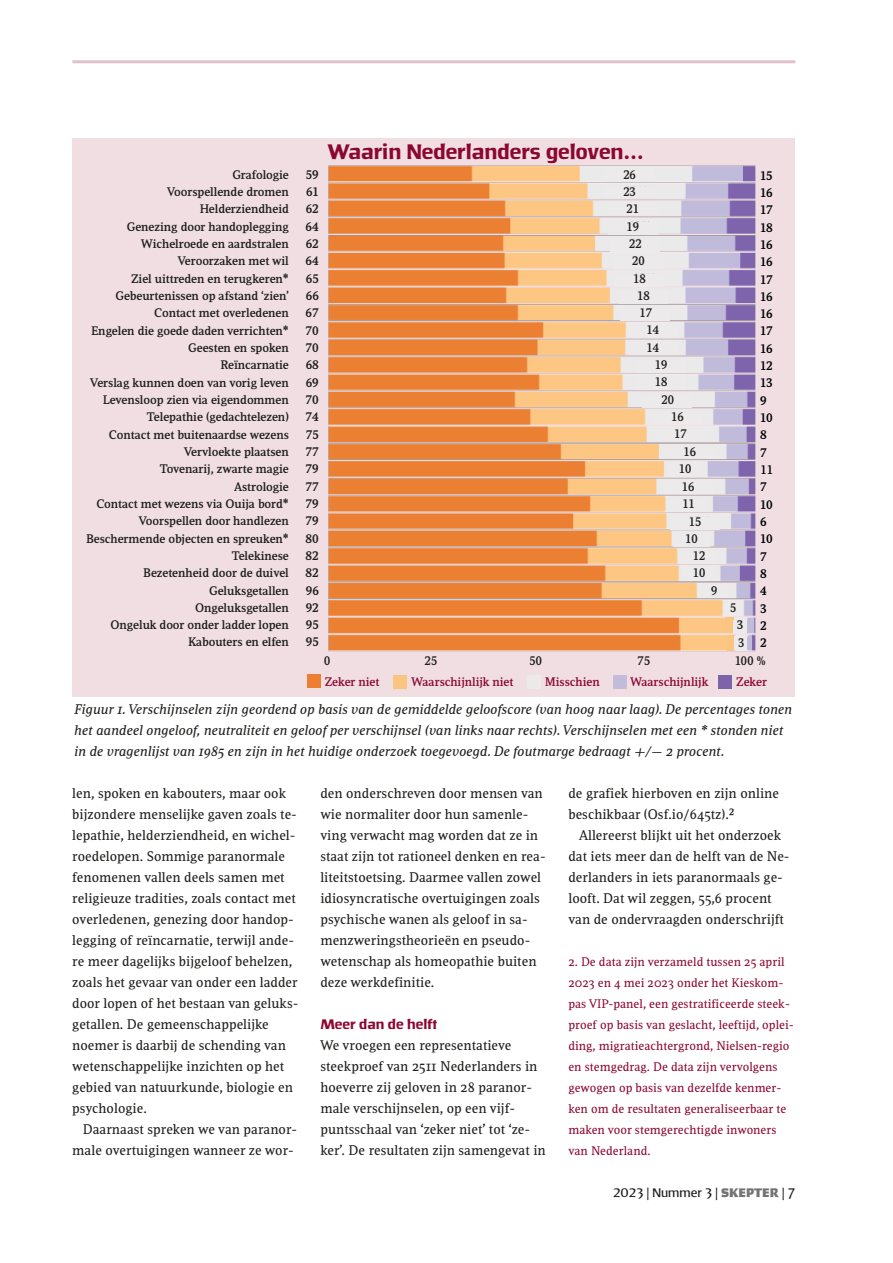
<style>
.page{position:relative;width:893px;height:1263px;background:#fff}
.page>*{position:absolute;margin:0;border:0;box-sizing:border-box;transform-origin:0 0}
.t1{font:700 21px "Salden";color:#8c072f}
.t2{font:13.8px/21px "Leo";color:#1d1d1b}
.t3{font:italic 13.8px/21px "Leo";color:#1d1d1b}
.t4{font:700 13.8px "Salden";color:#8c072f}
.t5{font:600 12.3px/17.2px "Leo";color:#1d1d1b;text-align:right}
.t6{font:12.3px/21px "Leo";color:#8c072f}
.t7{font:700 12.3px/17.2px "Leo";color:#1d1d1b;text-align:justify}
.t8{font:600 12.3px "Leo";color:#8c072f}
.t9{font:700 12.3px/17.2px "Leo";color:#000}
.t10{font:12.3px "Salden";color:#1d1d1b}
.t11{font:600 12.3px "Leo";color:#000}
.s1{font-weight:900;color:#737373}
</style>
<div class="page">
<div style="left:72px;top:139px;width:723px;height:558px;background:#f0dee3"></div>
<img style="left:328px;top:165px;width:428px;height:486px">
<div style="left:725px;top:617px;width:8px;height:16px;background:#fac581"></div>
<div style="left:727px;top:635px;width:7px;height:15px;background:#fac581"></div>
<div style="left:747px;top:620px;width:5px;height:12px;background:#c3bbda"></div>
<hr style="left:747px;top:637px;width:4px;height:13px;background:#c3bbda">
<div style="left:718px;top:675px;width:14px;height:13px;background:#7f63a8"></div>
<div style="left:307px;top:674px;width:13px;height:14px;background:#ec7f31"></div>
<div style="left:393px;top:675px;width:13px;height:14px;background:#fac581"></div>
<div style="left:528px;top:675px;width:13px;height:14px;background:#eceae9"></div>
<div style="left:604px;top:170px;width:50px;height:12px;background:#eceaea"></div>
<div style="left:604px;top:187px;width:50px;height:11px;background:#eceaea"></div>
<div style="left:608px;top:204px;width:49px;height:11px;background:#eceaea"></div>
<div style="left:608px;top:222px;width:49px;height:12px;background:#eceaea"></div>
<div style="left:610px;top:239px;width:50px;height:12px;background:#eceaea"></div>
<div style="left:613px;top:256px;width:50px;height:12px;background:#eceaea"></div>
<div style="left:614px;top:274px;width:50px;height:12px;background:#eceaea"></div>
<div style="left:618px;top:291px;width:50px;height:13px;background:#eceaea"></div>
<div style="left:620px;top:308px;width:50px;height:12px;background:#eceaea"></div>
<div style="left:628px;top:325px;width:49px;height:12px;background:#eceaea"></div>
<div style="left:628px;top:343px;width:49px;height:12px;background:#eceaea"></div>
<div style="left:636px;top:361px;width:50px;height:12px;background:#eceaea"></div>
<div style="left:636px;top:377px;width:50px;height:13px;background:#eceaea"></div>
<div style="left:642px;top:395px;width:50px;height:12px;background:#eceaea"></div>
<div style="left:652px;top:413px;width:50px;height:12px;background:#eceaea"></div>
<div style="left:655px;top:430px;width:50px;height:12px;background:#eceaea"></div>
<div style="left:665px;top:447px;width:49px;height:12px;background:#eceaea"></div>
<div style="left:669px;top:464px;width:32px;height:13px;background:#eceaea"></div>
<div style="left:663px;top:482px;width:49px;height:12px;background:#eceaea"></div>
<div style="left:669px;top:499px;width:38px;height:12px;background:#eceaea"></div>
<div style="left:670px;top:517px;width:50px;height:12px;background:#eceaea"></div>
<div style="left:673px;top:534px;width:36px;height:12px;background:#eceaea"></div>
<div style="left:681px;top:551px;width:36px;height:12px;background:#eceaea"></div>
<div style="left:682px;top:568px;width:34px;height:12px;background:#eceaea"></div>
<div style="left:699px;top:586px;width:30px;height:12px;background:#eceaea"></div>
<div style="left:723px;top:603px;width:19px;height:12px;background:#eceaea"></div>
<div style="left:733px;top:620px;width:14px;height:12px;background:#eceaea"></div>
<div style="left:734px;top:636px;width:13px;height:14px;background:#eceaea"></div>
<div style="left:613px;top:675px;width:13px;height:14px;background:#c3bbda"></div>
<hr style="left:72px;top:60px;width:723px;height:3px;background:#e2c1cb">
<p class="t5" style="left:86px;top:167px;width:204px">Grafologie<br>Voorspellende dromen<br>Helderziendheid<br>Genezing door handoplegging<br>Wichelroede en aardstralen<br>Veroorzaken met wil<br>Ziel uittreden en terugkeren*<br>Gebeurtenissen op afstand ‘zien’<br>Contact met overledenen<br>Engelen die goede daden verrichten*<br>Geesten en spoken<br>Reïncarnatie<br>Verslag kunnen doen van vorig leven<br>Levensloop zien via eigendommen<br>Telepathie (gedachtelezen)<br>Contact met buitenaardse wezens<br>Vervloekte plaatsen<br>Tovenarij, zwarte magie<br>Astrologie<br>Contact met wezens via Ouija bord*<br>Voorspellen door handlezen<br>Beschermende objecten en spreuken*<br>Telekinese<br>Bezetenheid door de duivel<br>Geluksgetallen<br>Ongeluksgetallen<br>Ongeluk door onder ladder lopen<br>Kabouters en elfen</p>
<h1 class="t1" style="left:327px;top:143px;width:317px">Waarin Nederlanders geloven…</h1>
<p class="t5" style="left:623px;top:167px;width:14px;text-align:left">26<br>23</p>
<p class="t5" style="left:626px;top:201px;width:14px">21</p>
<p class="t5" style="left:626px;top:219px;width:14px">19</p>
<p class="t5" style="left:629px;top:236px;width:14px">22</p>
<p class="t5" style="left:632px;top:253px;width:14px">20</p>
<p class="t5" style="left:633px;top:271px;width:14px">18</p>
<p class="t5" style="left:637px;top:288px;width:14px">18</p>
<p class="t5" style="left:639px;top:305px;width:14px">17</p>
<p class="t5" style="left:646px;top:322px;width:14px">14</p>
<p class="t5" style="left:646px;top:340px;width:14px">14</p>
<p class="t5" style="left:655px;top:358px;width:14px">19</p>
<p class="t5" style="left:655px;top:374px;width:14px">18</p>
<p class="t5" style="left:661px;top:392px;width:14px">20</p>
<p class="t5" style="left:671px;top:410px;width:14px">16</p>
<p class="t5" style="left:674px;top:427px;width:14px">17</p>
<p class="t5" style="left:683px;top:444px;width:14px">16</p>
<p class="t5" style="left:678px;top:462px;width:14px">10</p>
<p class="t5" style="left:681px;top:479px;width:14px">16</p>
<p class="t5" style="left:682px;top:496px;width:14px">11</p>
<p class="t5" style="left:688px;top:514px;width:14px">15</p>
<p class="t5" style="left:685px;top:531px;width:14px">10</p>
<p class="t5" style="left:693px;top:548px;width:14px">12</p>
<p class="t5" style="left:693px;top:565px;width:14px">10</p>
<p class="t7" style="left:305px;top:167px;width:15px">59<br>61<br>62<br>64<br>62<br>64<br>65<br>66<br>67<br>70<br>70<br>68<br>69<br>70<br>74<br>75<br>77<br>79<br>77<br>79<br>79<br>80<br>82<br>82<br>96<br>92<br>95<br>95</p>
<p class="t9" style="left:760px;top:168px;width:14px">15<br>16<br>17<br>18<br>16<br>16<br>17<br>16<br>16<br>17<br>16<br>12<br>13<br>9<br>10<br>8<br>7</p>
<p class="t11" style="left:760px;top:465px;width:14px">11</p>
<p class="t9" style="left:760px;top:480px;width:14px">7<br>10<br>6<br>10<br>7<br>8<br>4<br>3<br>2<br>2</p>
<p class="t5" style="left:711px;top:583px;width:8px">9</p>
<p class="t5" style="left:730px;top:600px;width:8px">5</p>
<p class="t7" style="left:737px;top:617px;width:8px">3</p>
<p class="t5" style="left:738px;top:635px;width:8px">3</p>
<p class="t5" style="left:324px;top:653px;width:8px">0</p>
<p class="t5" style="left:425px;top:653px;width:14px">25</p>
<p class="t5" style="left:529px;top:653px;width:14px">50</p>
<p class="t5" style="left:638px;top:653px;width:14px">75</p>
<p class="t5" style="left:735px;top:653px;width:32px">100 %</p>
<p class="t8" style="left:325px;top:677px;width:56px">Zeker niet</p>
<p class="t8" style="left:412px;top:677px;width:103px">Waarschijnlijk niet</p>
<p class="t8" style="left:545px;top:677px;width:57px">Misschien</p>
<p class="t8" style="left:630px;top:677px;width:79px">Waarschijnlijk</p>
<p class="t8" style="left:736px;top:677px;width:32px">Zeker</p>
<p class="t3" style="left:75px;top:700px;width:719px">Figuur 1. Verschijnselen zijn geordend op basis van de gemiddelde geloofscore (van hoog naar laag). De percentages tonen het aandeel ongeloof, neutraliteit en geloof per verschijnsel (van links naar rechts). Verschijnselen met een * stonden niet in de vragenlijst van 1985 en zijn in het huidige onderzoek toegevoegd. De foutmarge bedraagt +/− 2 procent.</p>
<p class="t2" style="left:72px;top:784px;width:228px">len, spoken en kabouters, maar ook bijzondere menselijke gaven zoals te&shy;lepathie, helderziendheid, en wichel&shy;roedelopen. Sommige paranormale fenomenen vallen deels samen met religieuze tradities, zoals contact met overledenen, genezing door handop&shy;legging of reïncarnatie, terwijl ande&shy;re meer dagelijks bijgeloof behelzen, zoals het gevaar van onder een ladder door lopen of het bestaan van geluks&shy;getallen. De gemeenschappelijke noemer is daarbij de schending van wetenschappelijke inzichten op het gebied van natuurkunde, biologie en psychologie.</p>
<p class="t2" style="left:72px;top:1120px;width:227px;text-align:right">Daarnaast spreken we van paranor&shy;male overtuigingen wanneer ze wor-</p>
<p class="t2" style="left:320px;top:784px;width:227px">den onderschreven door mensen van wie normaliter door hun samenle&shy;ving verwacht mag worden dat ze in staat zijn tot rationeel denken en rea&shy;liteitstoetsing. Daarmee vallen zowel idiosyncratische overtuigingen zoals psychische wanen als geloof in sa&shy;menzweringstheorieën en pseudo&shy;wetenschap als homeopathie buiten deze werkdefinitie.</p>
<p class="t4" style="left:320px;top:1019px;width:118px">Meer dan de helft</p>
<p class="t2" style="left:320px;top:1036px;width:227px">We vroegen een representatieve steekproef van 2511 Nederlanders in hoeverre zij geloven in 28 paranor&shy;male verschijnselen, op een vijf&shy;puntsschaal van ‘zeker niet’ tot ‘ze&shy;ker’. De resultaten zijn samengevat in</p>
<p class="t2" style="left:568px;top:784px;width:212px">de grafiek hierboven en zijn online beschikbaar (Osf.io/645tz).²</p>
<p class="t2" style="left:568px;top:826px;width:223px;text-indent:11px">Allereerst blijkt uit het onderzoek dat iets meer dan de helft van de Ne&shy;derlanders in iets paranormaals ge&shy;looft. Dat wil zeggen, 55,6 procent van de ondervraagden onderschrijft</p>
<p class="t6" style="left:568px;top:952px;width:227px">2. De data zijn verzameld tussen 25 april 2023 en 4 mei 2023 onder het Kieskom&shy;pas VIP-panel, een gestratificeerde steek&shy;proef op basis van geslacht, leeftijd, oplei&shy;ding, migratieachtergrond, Nielsen-regio en stemgedrag. De data zijn vervolgens gewogen op basis van dezelfde kenmer&shy;ken om de resultaten generaliseerbaar te maken voor stemgerechtigde inwoners van Nederland.</p>
<p class="t10" style="left:613px;top:1188px;width:183px">2023 | Nummer 3 | <span class="s1">SKEPTER</span> | 7</p>
</div>
